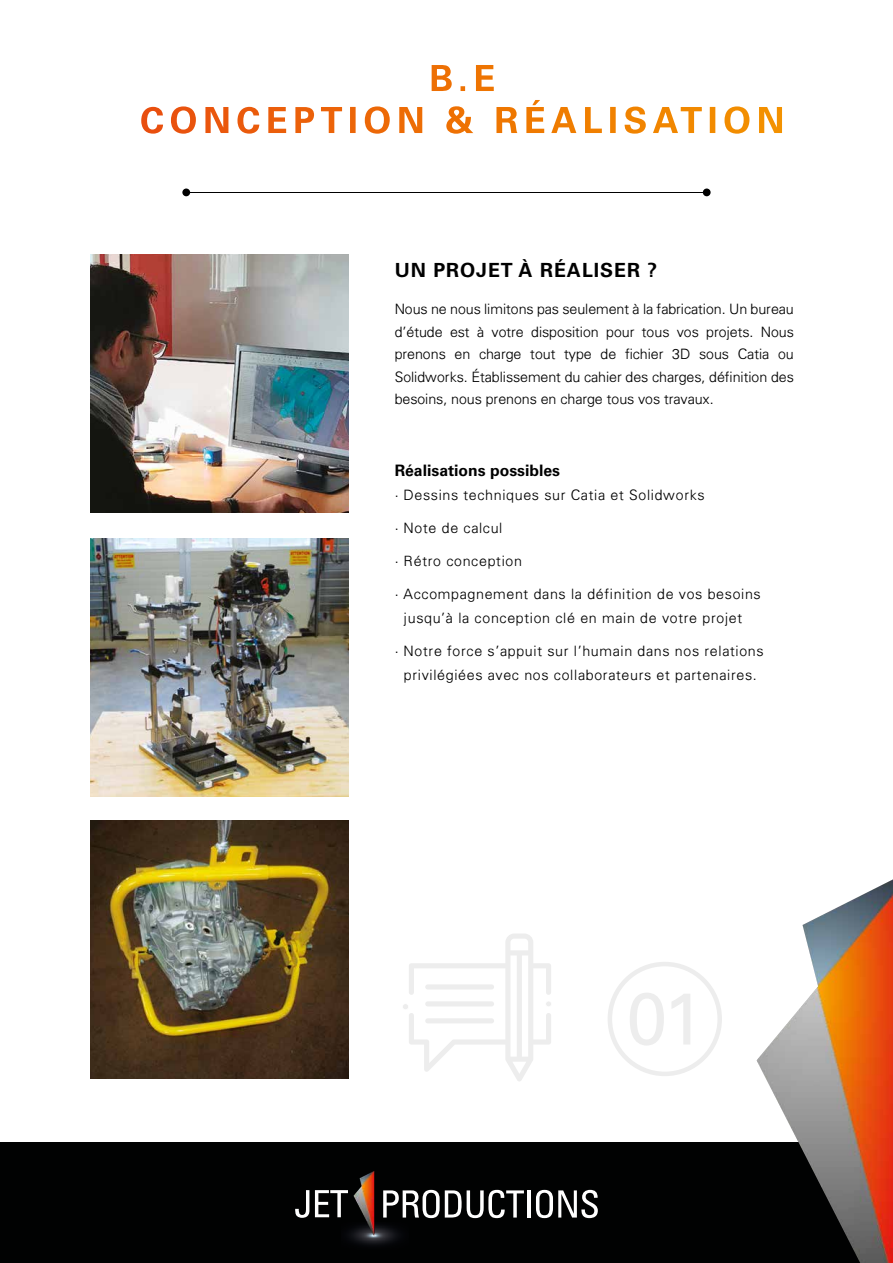
<style>
.page{position:relative;width:893px;height:1263px;background:#fff}
.page>*{position:absolute;margin:0;border:0;box-sizing:border-box;transform-origin:0 0}
.t1{font:700 19.5px "Univers LT Std";letter-spacing:.05em;color:#000}
.t2{font:700 15.75px "Univers LT Std";color:#000}
.t3{font:300 14.25px/22.5px "Univers";letter-spacing:.05em;color:#000;text-align:justify}
</style>
<div class="page">
<img style="left:90px;top:254px;width:258px;height:258px">
<svg style="left:171px;top:65px;width:578px;height:69px"></svg>
<div style="left:0;top:1142px;width:893px;height:121px;background:#010202"></div>
<img style="left:757px;top:879px;width:136px;height:384px">
<hr style="left:186px;top:192px;width:521px;height:1px;background:#000">
<div style="left:182px;top:188px;width:8px;height:8px;background:#000;border-radius:50%"></div>
<div style="left:703px;top:188px;width:8px;height:8px;background:#000;border-radius:50%"></div>
<img style="left:90px;top:821px;width:258px;height:258px">
<img style="left:90px;top:538px;width:258px;height:258px">
<svg style="left:403px;top:934px;width:148px;height:147px"></svg>
<div style="left:608px;top:962px;width:114px;height:114px;border:4px solid #ededed;border-radius:50%"></div>
<img style="left:347px;top:1225px;width:54px;height:21px">
<svg style="left:383px;top:1190px;width:141px;height:28px"></svg>
<hr style="left:527px;top:1190px;width:3px;height:27px;background:#fff">
<svg style="left:536px;top:1190px;width:62px;height:28px"></svg>
<svg style="left:295px;top:1190px;width:14px;height:28px"></svg>
<svg style="left:315px;top:1190px;width:33px;height:27px"></svg>
<svg style="left:354px;top:1172px;width:21px;height:65px"></svg>
<img style="left:353px;top:1171px;width:21px;height:65px">
<h1 class="t1" style="left:395px;top:258px;width:264px">UN PROJET À RÉALISER ?</h1>
<p class="t3" style="left:395px;top:298px;width:401px">Nous ne nous limitons pas seulement à la fabrication. Un bureau d’étude est à votre disposition pour tous vos projets. Nous prenons en charge tout type de fichier 3D sous Catia ou Solidworks. Établissement du cahier des charges, définition des besoins, nous prenons en charge tous vos travaux.</p>
<p class="t2" style="left:395px;top:461px;width:167px">Réalisations possibles</p>
<p class="t3" style="left:395px;top:484px;width:311px">• Dessins techniques sur Catia et Solidworks</p>
<p class="t3" style="left:395px;top:517px;width:109px">• Note de calcul</p>
<p class="t3" style="left:395px;top:550px;width:129px">• Rétro conception</p>
<p class="t3" style="left:404px;top:582px;width:358px;line-height:24px;text-indent:-9px">• Accompagnement dans la définition de vos besoins jusqu’à la conception clé en main de votre projet</p>
<p class="t3" style="left:395px;top:639px;width:370px;line-height:24px;text-align:center">• Notre force s’appuit sur l’humain dans nos relations privilégiées avec nos collaborateurs et partenaires.</p>
</div>
